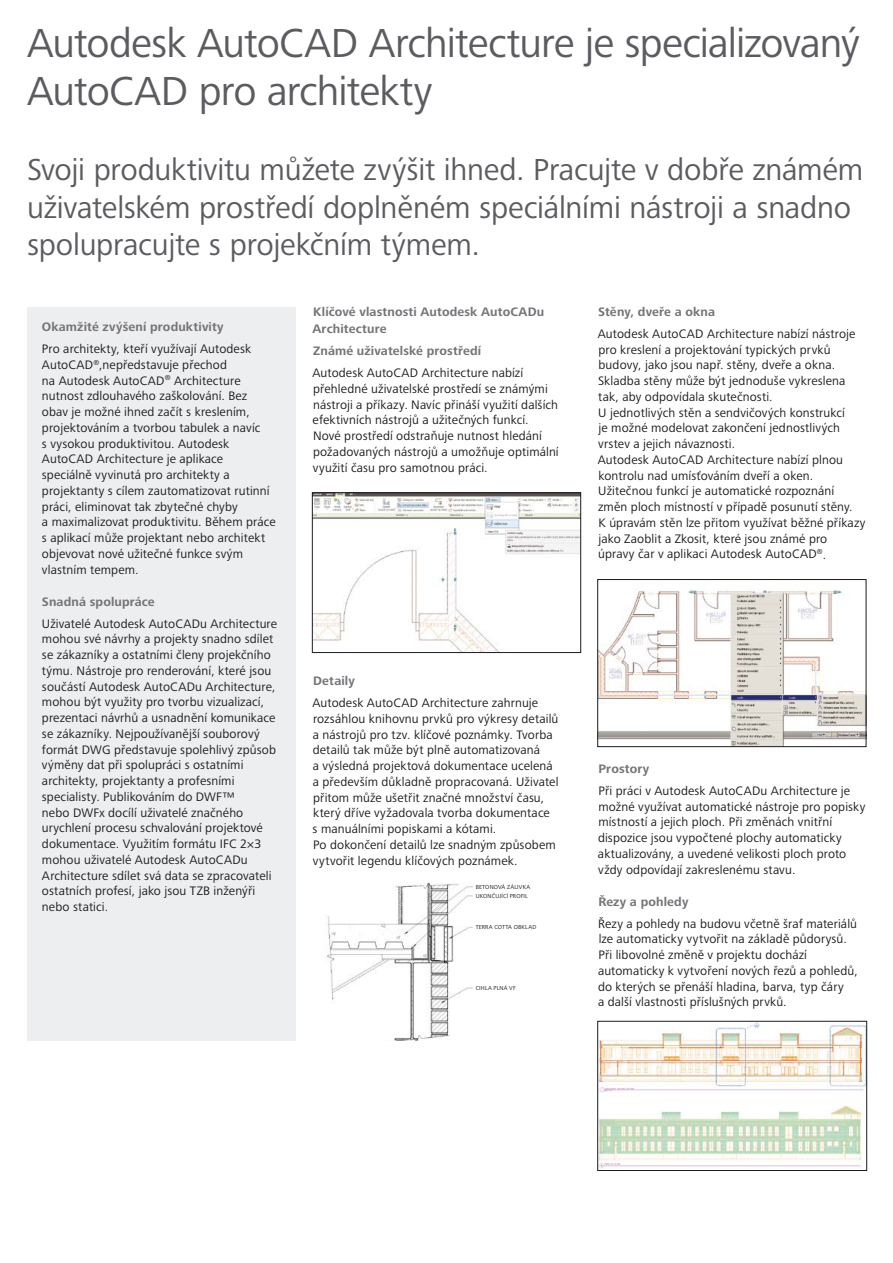
<style>
.page{position:relative;width:893px;height:1263px;background:#fff}
.page>*{position:absolute;margin:0;border:0;box-sizing:border-box;transform-origin:0 0}
.t1{font:42px/48px "Frutiger Next LTW1 G";letter-spacing:-.02em;color:#5c5b60}
.t2{font:31.5px/37.5px "Frutiger Next LTW1 G";letter-spacing:-.01em;color:#5c5b60}
.t3{font:12.75px/15.8px "Frutiger Next LTW1 G";letter-spacing:.01em;color:#1b1c20}
.t4{font:700 12.75px/16.5px "Frutiger Next LTW1 G";letter-spacing:.01em;color:#757378}
.t5{font:6px/9.3px "Frutiger Next LTW1 G";letter-spacing:.025em;color:#1b1c20}
</style>
<div class="page">
<div style="left:27px;top:307px;width:268px;height:734px;background:#edeeef"></div>
<img style="left:314px;top:494px;width:265px;height:157px">
<div style="left:312px;top:492px;width:269px;height:161px;border:1px solid #1b1c20"></div>
<img style="left:599px;top:589px;width:265px;height:156px">
<div style="left:597px;top:579px;width:269px;height:168px;border:1px solid #1b1c20"></div>
<img style="left:599px;top:1023px;width:266px;height:145px">
<div style="left:597px;top:1021px;width:270px;height:150px;border:1px solid #1b1c20"></div>
<img style="left:327px;top:884px;width:145px;height:157px">
<h1 class="t1" style="left:27px;top:21px;width:834px">Autodesk AutoCAD Architecture je specializovaný<br>AutoCAD pro architekty</h1>
<h2 class="t2" style="left:27px;top:152px;width:838px">Svoji produktivitu můžete zvýšit ihned. Pracujte v dobře známém uživatelském prostředí doplněném speciálními nástroji a snadno spolupracujte s projekčním týmem.</h2>
<p class="t4" style="left:42px;top:319px;width:183px">Okamžité zvýšení produktivity</p>
<p class="t3" style="left:42px;top:341px;width:235px">Pro architekty, kteří využívají Autodesk AutoCAD<sup>®</sup>,nepředstavuje přechod<br>na Autodesk AutoCAD<sup>®</sup> Architecture nutnost zdlouhavého zaškolování. Bez obav je možné ihned začít s kreslením, projektováním a tvorbou tabulek a navíc<br>s vysokou produktivitou. Autodesk AutoCAD Architecture je aplikace speciálně vyvinutá pro architekty a projektanty s cílem zautomatizovat rutinní práci, eliminovat tak zbytečné chyby<br>a maximalizovat produktivitu. Během práce s aplikací může projektant nebo architekt objevovat nové užitečné funkce svým vlastním tempem.</p>
<p class="t4" style="left:42px;top:594px;width:114px">Snadná spolupráce</p>
<p class="t3" style="left:42px;top:616px;width:237px">Uživatelé Autodesk AutoCADu Architecture mohou své návrhy a projekty snadno sdílet se zákazníky a ostatními členy projekčního týmu. Nástroje pro renderování, které jsou součástí Autodesk AutoCADu Architecture, mohou být využity pro tvorbu vizualizací, prezentaci návrhů a usnadnění komunikace se zákazníky. Nejpoužívanější souborový formát DWG představuje spolehlivý způsob výměny dat při spolupráci s ostatními architekty, projektanty a profesními specialisty. Publikováním do DWF™<br>nebo DWFx docílí uživatelé značného urychlení procesu schvalování projektové dokumentace. Využitím formátu IFC 2×3 mohou uživatelé Autodesk AutoCADu Architecture sdílet svá data se zpracovateli ostatních profesí, jako jsou TZB inženýři nebo statici.</p>
<p class="t4" style="left:312px;top:304px;width:233px">Klíčové vlastnosti Autodesk AutoCADu<br>Architecture</p>
<p class="t4" style="left:313px;top:343px;width:170px">Známé uživatelské prostředí</p>
<p class="t3" style="left:312px;top:365px;width:248px">Autodesk AutoCAD Architecture nabízí přehledné uživatelské prostředí se známými nástroji a příkazy. Navíc přináší využití dalších efektivních nástrojů a užitečných funkcí.<br>Nové prostředí odstraňuje nutnost hledání požadovaných nástrojů a umožňuje optimální využití času pro samotnou práci.</p>
<p class="t4" style="left:313px;top:673px;width:43px">Detaily</p>
<p class="t3" style="left:312px;top:695px;width:248px">Autodesk AutoCAD Architecture zahrnuje rozsáhlou knihovnu prvků pro výkresy detailů a nástrojů pro tzv. klíčové poznámky. Tvorba detailů tak může být plně automatizovaná<br>a výsledná projektová dokumentace ucelená a především důkladně propracovaná. Uživatel přitom může ušetřit značné množství času, který dříve vyžadovala tvorba dokumentace<br>s manuálními popiskami a kótami.<br>Po dokončení detailů lze snadným způsobem vytvořit legendu klíčových poznámek.</p>
<p class="t5" style="left:476px;top:882px;width:56px">BETONOVÁ ZÁLIVKA<br>UKONČUJÍCÍ PROFIL</p>
<p class="t5" style="left:476px;top:922px;width:62px">TERRA COTTA OBKLAD</p>
<p class="t5" style="left:476px;top:983px;width:42px">CIHLA PLNÁ VF</p>
<p class="t4" style="left:598px;top:304px;width:119px">Stěny, dveře a okna</p>
<p class="t3" style="left:598px;top:326px;width:269px">Autodesk AutoCAD Architecture nabízí nástroje pro kreslení a projektování typických prvků budovy, jako jsou např. stěny, dveře a okna.<br>Skladba stěny může být jednoduše vykreslena tak, aby odpovídala skutečnosti.<br>U jednotlivých stěn a sendvičových konstrukcí<br>je možné modelovat zakončení jednostlivých vrstev a jejich návaznosti.<br>Autodesk AutoCAD Architecture nabízí plnou kontrolu nad umísťováním dveří a oken.<br>Užitečnou funkcí je automatické rozpoznání změn ploch místností v případě posunutí stěny.<br>K úpravám stěn lze přitom využívat běžné příkazy jako Zaoblit a Zkosit, které jsou známé pro úpravy čar v aplikaci Autodesk AutoCAD<sup>®</sup>.</p>
<p class="t4" style="left:598px;top:761px;width:52px">Prostory</p>
<p class="t3" style="left:598px;top:783px;width:269px">Při práci v Autodesk AutoCADu Architecture je možné využívat automatické nástroje pro popisky místností a jejich ploch. Při změnách vnitřní dispozice jsou vypočtené plochy automaticky aktualizovány, a uvedené velikosti ploch proto vždy odpovídají zakreslenému stavu.</p>
<p class="t4" style="left:598px;top:894px;width:92px">Řezy a pohledy</p>
<p class="t3" style="left:598px;top:916px;width:261px">Řezy a pohledy na budovu včetně šraf materiálů lze automaticky vytvořit na základě půdorysů.<br>Při libovolné změně v projektu dochází automaticky k vytvoření nových řezů a pohledů, do kterých se přenáší hladina, barva, typ čáry<br>a další vlastnosti příslušných prvků.</p>
</div>
